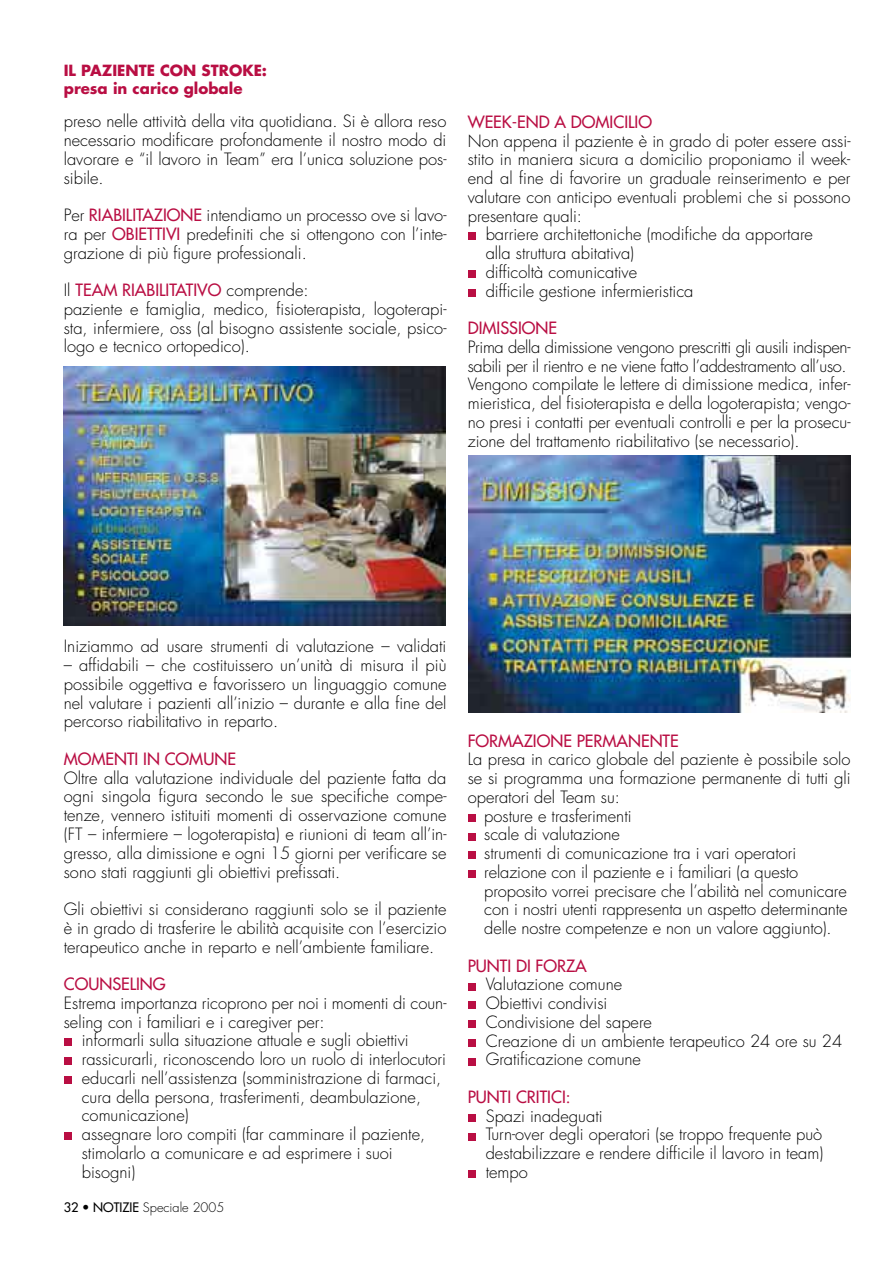
<style>
.page{position:relative;width:893px;height:1263px;background:#fff}
.page>*{position:absolute;margin:0;border:0;box-sizing:border-box;transform-origin:0 0}
.t1{font:300 16.5px/18.8px "Futura";color:#000;text-align:justify}
.t2{font:16.5px "Futura";color:#b90e43}
.t3{font:700 15px/18px "Futura";color:#b90e43}
.t4{font:300 12.75px "Futura";color:#000}
.s1{font-weight:400;color:#b90e43}
.s2{font-weight:400}
</style>
<div class="page">
<div style="left:64px;top:1038px;width:8px;height:8px;background:#b90e43"></div>
<div style="left:64px;top:1057px;width:8px;height:8px;background:#b90e43"></div>
<div style="left:64px;top:1076px;width:8px;height:8px;background:#b90e43"></div>
<div style="left:64px;top:1132px;width:8px;height:8px;background:#b90e43"></div>
<div style="left:468px;top:233px;width:8px;height:7px;background:#b90e43"></div>
<div style="left:468px;top:270px;width:8px;height:8px;background:#b90e43"></div>
<div style="left:468px;top:289px;width:8px;height:8px;background:#b90e43"></div>
<div style="left:468px;top:814px;width:8px;height:8px;background:#b90e43"></div>
<div style="left:468px;top:833px;width:8px;height:7px;background:#b90e43"></div>
<div style="left:468px;top:851px;width:8px;height:8px;background:#b90e43"></div>
<div style="left:468px;top:870px;width:8px;height:8px;background:#b90e43"></div>
<div style="left:468px;top:983px;width:8px;height:7px;background:#b90e43"></div>
<div style="left:468px;top:1001px;width:8px;height:8px;background:#b90e43"></div>
<div style="left:468px;top:1020px;width:8px;height:8px;background:#b90e43"></div>
<div style="left:468px;top:1039px;width:8px;height:8px;background:#b90e43"></div>
<div style="left:468px;top:1058px;width:8px;height:7px;background:#b90e43"></div>
<div style="left:468px;top:1114px;width:8px;height:8px;background:#b90e43"></div>
<div style="left:468px;top:1133px;width:8px;height:7px;background:#b90e43"></div>
<div style="left:468px;top:1170px;width:8px;height:8px;background:#b90e43"></div>
<img style="left:468px;top:455px;width:382px;height:258px">
<img style="left:64px;top:367px;width:382px;height:258px">
<p class="t3" style="left:64px;top:61px;width:205px">IL PAZIENTE CON STROKE: presa in carico globale</p>
<p class="t1" style="left:64px;top:112px;width:384px">preso nelle attività della vita quotidiana. Si è allora reso necessario modificare profondamente il nostro modo di lavorare e “il lavoro in Team” era l’unica soluzione pos&shy;sibile.</p>
<p class="t1" style="left:64px;top:206px;width:384px">Per <span class="s1">RIABILITAZIONE</span> intendiamo un processo ove si lavo&shy;ra per <span class="s1">OBIETTIVI</span> predefiniti che si ottengono con l’inte&shy;grazione di più figure professionali.</p>
<p class="t1" style="left:64px;top:281px;width:384px;text-align:left">Il <span class="s1">TEAM RIABILITATIVO</span> comprende:<br>paziente e famiglia, medico, fisioterapista, logoterapi&shy;sta, infermiere, oss (al bisogno assistente sociale, psico&shy;logo e tecnico ortopedico).</p>
<p class="t2" style="left:468px;top:111px;width:186px">WEEK-END A DOMICILIO</p>
<p class="t1" style="left:468px;top:132px;width:384px">Non appena il paziente è in grado di poter essere assi-</p>
<p class="t1" style="left:468px;top:150px;width:384px">stito in maniera sicura a domicilio proponiamo il week-</p>
<p class="t1" style="left:468px;top:169px;width:384px">end al fine di favorire un graduale reinserimento e per</p>
<p class="t1" style="left:468px;top:188px;width:384px">valutare con anticipo eventuali problemi che si possono</p>
<p class="t1" style="left:468px;top:207px;width:116px">presentare quali:</p>
<p class="t1" style="left:486px;top:225px;width:329px">barriere architettoniche (modifiche da apportare</p>
<p class="t1" style="left:486px;top:244px;width:150px">alla struttura abitativa)</p>
<p class="t1" style="left:486px;top:263px;width:153px">difficoltà comunicative</p>
<p class="t1" style="left:486px;top:282px;width:209px">difficile gestione infermieristica</p>
<p class="t2" style="left:468px;top:318px;width:91px">DIMISSIONE</p>
<p class="t1" style="left:468px;top:338px;width:384px;text-align:left">Prima della dimissione vengono prescritti gli ausili indispen&shy;sabili per il rientro e ne viene fatto l’addestramento all’uso.<br>Vengono compilate le lettere di dimissione medica, infer&shy;mieristica, del fisioterapista e della logoterapista; vengo&shy;no presi i contatti per eventuali controlli e per la prosecu&shy;zione del trattamento riabilitativo (se necessario).</p>
<p class="t1" style="left:64px;top:637px;width:384px">Iniziammo ad usare strumenti di valutazione – validati</p>
<p class="t1" style="left:64px;top:656px;width:384px">– affidabili – che costituissero un’unità di misura il più possibile oggettiva e favorissero un linguaggio comune nel valutare i pazienti all’inizio – durante e alla fine del percorso riabilitativo in reparto.</p>
<p class="t2" style="left:64px;top:748px;width:174px">MOMENTI IN COMUNE</p>
<p class="t1" style="left:64px;top:769px;width:384px">Oltre alla valutazione individuale del paziente fatta da ogni singola figura secondo le sue specifiche compe&shy;tenze, vennero istituiti momenti di osservazione comune (FT – infermiere – logoterapista) e riunioni di team all’in&shy;gresso, alla dimissione e ogni 15 giorni per verificare se sono stati raggiunti gli obiettivi prefissati.</p>
<p class="t1" style="left:64px;top:900px;width:384px">Gli obiettivi si considerano raggiunti solo se il paziente è in grado di trasferire le abilità acquisite con l’esercizio terapeutico anche in reparto e nell’ambiente familiare.</p>
<p class="t2" style="left:64px;top:973px;width:104px">COUNSELING</p>
<p class="t1" style="left:64px;top:994px;width:384px">Estrema importanza ricoprono per noi i momenti di coun-</p>
<p class="t1" style="left:64px;top:1012px;width:262px">seling con i familiari e i caregiver per:</p>
<p class="t1" style="left:82px;top:1031px;width:328px">informarli sulla situazione attuale e sugli obiettivi</p>
<p class="t1" style="left:82px;top:1050px;width:366px">rassicurarli, riconoscendo loro un ruolo di interlocutori</p>
<p class="t1" style="left:82px;top:1069px;width:361px">educarli nell’assistenza (somministrazione di farmaci,</p>
<p class="t1" style="left:82px;top:1087px;width:341px">cura della persona, trasferimenti, deambulazione,</p>
<p class="t1" style="left:82px;top:1106px;width:108px">comunicazione)</p>
<p class="t1" style="left:82px;top:1125px;width:345px">assegnare loro compiti (far camminare il paziente,</p>
<p class="t1" style="left:82px;top:1144px;width:312px">stimolarlo a comunicare e ad esprimere i suoi</p>
<p class="t1" style="left:82px;top:1162px;width:55px">bisogni)</p>
<p class="t4" style="left:64px;top:1199px;width:162px"><span class="s2">32 • NOTIZIE</span> Speciale 2005</p>
<p class="t2" style="left:468px;top:730px;width:212px">FORMAZIONE PERMANENTE</p>
<p class="t1" style="left:468px;top:750px;width:384px">La presa in carico globale del paziente è possibile solo</p>
<p class="t1" style="left:468px;top:769px;width:384px">se si programma una formazione permanente di tutti gli</p>
<p class="t1" style="left:468px;top:788px;width:154px">operatori del Team su:</p>
<p class="t1" style="left:484px;top:807px;width:149px">posture e trasferimenti</p>
<p class="t1" style="left:484px;top:825px;width:137px">scale di valutazione</p>
<p class="t1" style="left:484px;top:844px;width:313px">strumenti di comunicazione tra i vari operatori</p>
<p class="t1" style="left:484px;top:863px;width:315px">relazione con il paziente e i familiari (a questo</p>
<p class="t1" style="left:484px;top:882px;width:364px">proposito vorrei precisare che l’abilità nel comunicare</p>
<p class="t1" style="left:484px;top:900px;width:365px">con i nostri utenti rappresenta un aspetto determinante</p>
<p class="t1" style="left:484px;top:919px;width:349px">delle nostre competenze e non un valore aggiunto).</p>
<p class="t2" style="left:468px;top:955px;width:120px">PUNTI DI FORZA</p>
<p class="t1" style="left:486px;top:975px;width:358px;text-align:left">Valutazione comune<br>Obiettivi condivisi<br>Condivisione del sapere<br>Creazione di un ambiente terapeutico 24 ore su 24<br>Gratificazione comune</p>
<p class="t2" style="left:468px;top:1086px;width:104px">PUNTI CRITICI:</p>
<p class="t1" style="left:486px;top:1107px;width:339px;text-align:left">Spazi inadeguati<br>Turn-over degli operatori (se troppo frequente può destabilizzare e rendere difficile il lavoro in team) tempo</p>
</div>
